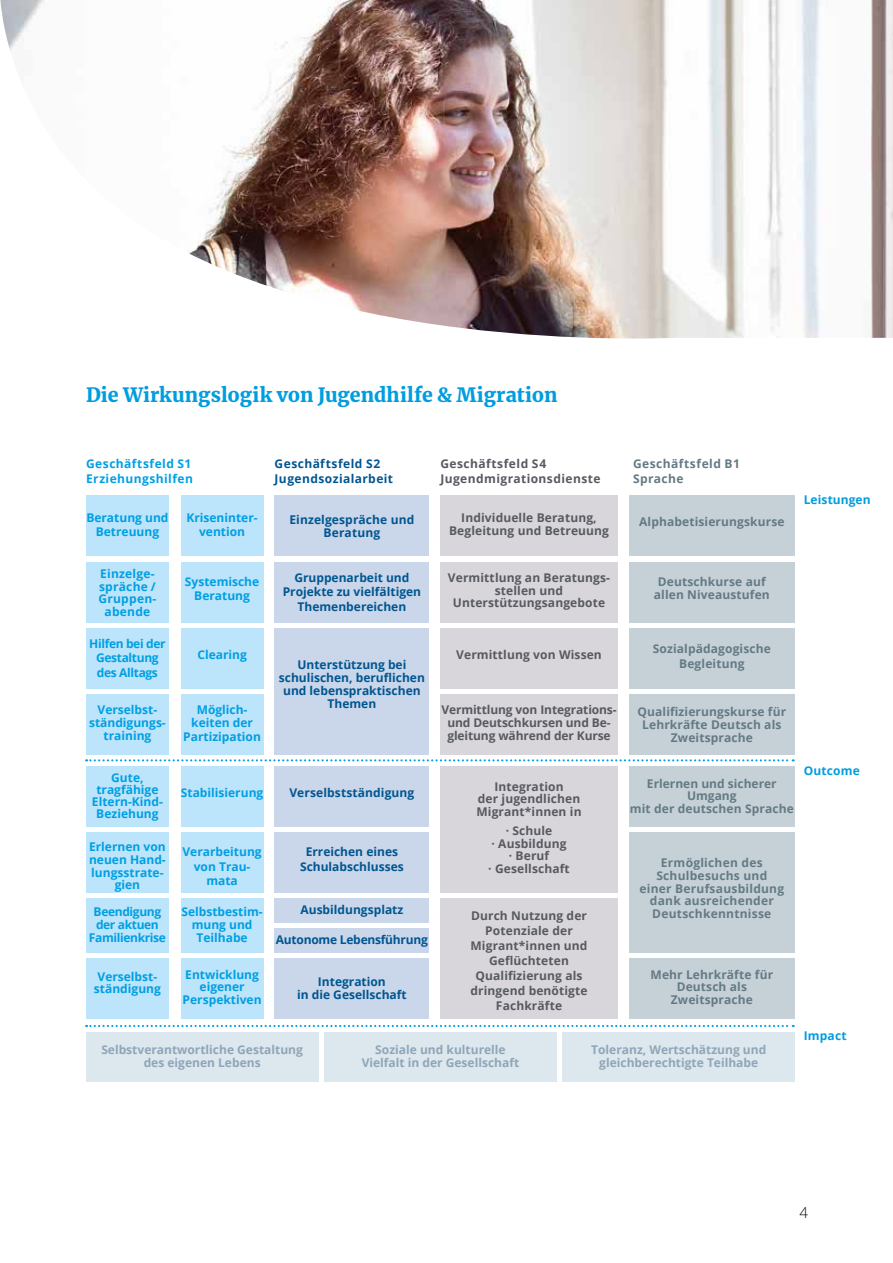
<style>
.page{position:relative;width:893px;height:1263px;background:#fff}
.page>*{position:absolute;margin:0;border:0;box-sizing:border-box;transform-origin:0 0}
.t1{font:900 19.5px "Merriweather";color:#009ddf}
.t2{font:300 15px "Open Sans";color:#000}
.t3{font:700 12px/12.8px "Open Sans";color:#009fe3;text-align:center}
.t4{font:700 12px/12.8px "Open Sans";letter-spacing:.01em;color:#647a84;text-align:center}
.t5{font:700 12px/12.8px "Open Sans";letter-spacing:.01em;color:#585961;text-align:center}
.t6{font:700 12px/14.4px "Open Sans";color:#005691;text-align:center}
.t7{font:700 12px/12.8px "Open Sans";color:#8fa6b8;text-align:center}
.t8{font:700 12px/12.8px "Open Sans";letter-spacing:-.01em;color:#585961;text-align:center}
.t9{font:700 12px/14.4px "Open Sans";letter-spacing:-.03em;color:#009fe3;text-align:center}
.t10{font:700 12px/14.9px "Open Sans";letter-spacing:.04em;color:#585961}
.t11{font:700 12px/14.9px "Open Sans";letter-spacing:.04em;color:#005691}
.t12{font:700 12px/14.9px "Open Sans";letter-spacing:.04em;color:#009fe3}
.t13{font:700 12px/12.8px "Open Sans";letter-spacing:.02em;color:#009fe3;text-align:center}
.t14{font:700 12px "Open Sans";letter-spacing:.01em;color:#009ddf}
.t15{font:700 12px/14.9px "Open Sans";letter-spacing:.04em;color:#647a84}
.t16{font:700 12px "Open Sans";letter-spacing:-.02em;color:#005691}
</style>
<div class="page">
<img style="left:0;top:0;width:893px;height:339px">
<div style="left:86px;top:496px;width:83px;height:60px;background:#bce4fa"></div>
<div style="left:86px;top:766px;width:83px;height:60px;background:#bce4fa"></div>
<div style="left:275px;top:496px;width:154px;height:60px;background:#cad6e9"></div>
<div style="left:275px;top:766px;width:154px;height:60px;background:#cad6e9"></div>
<div style="left:440px;top:496px;width:178px;height:60px;background:#d8d6da"></div>
<div style="left:440px;top:766px;width:178px;height:127px;background:#d8d6da"></div>
<div style="left:440px;top:899px;width:178px;height:120px;background:#d8d6da"></div>
<div style="left:629px;top:496px;width:166px;height:60px;background:#c6d1d7"></div>
<div style="left:629px;top:766px;width:166px;height:60px;background:#c6d1d7"></div>
<div style="left:440px;top:562px;width:178px;height:60px;background:#d8d6da"></div>
<div style="left:629px;top:562px;width:166px;height:60px;background:#c6d1d7"></div>
<div style="left:629px;top:832px;width:166px;height:121px;background:#c6d1d7"></div>
<div style="left:440px;top:628px;width:178px;height:60px;background:#d8d6da"></div>
<div style="left:629px;top:628px;width:166px;height:60px;background:#c6d1d7"></div>
<div style="left:440px;top:694px;width:178px;height:60px;background:#d8d6da"></div>
<div style="left:629px;top:694px;width:166px;height:60px;background:#c6d1d7"></div>
<div style="left:629px;top:959px;width:166px;height:60px;background:#c6d1d7"></div>
<div style="left:275px;top:562px;width:154px;height:60px;background:#cad6e9"></div>
<div style="left:275px;top:832px;width:154px;height:61px;background:#cad6e9"></div>
<div style="left:275px;top:628px;width:154px;height:126px;background:#cad6e9"></div>
<div style="left:275px;top:899px;width:154px;height:24px;background:#cad6e9"></div>
<div style="left:275px;top:929px;width:154px;height:24px;background:#cad6e9"></div>
<div style="left:275px;top:959px;width:154px;height:60px;background:#cad6e9"></div>
<div style="left:86px;top:562px;width:83px;height:60px;background:#bce4fa"></div>
<div style="left:86px;top:832px;width:83px;height:61px;background:#bce4fa"></div>
<div style="left:86px;top:628px;width:83px;height:60px;background:#bce4fa"></div>
<div style="left:86px;top:899px;width:83px;height:54px;background:#bce4fa"></div>
<div style="left:86px;top:694px;width:83px;height:60px;background:#bce4fa"></div>
<div style="left:86px;top:959px;width:83px;height:60px;background:#bce4fa"></div>
<div style="left:86px;top:1032px;width:232px;height:49px;background:#dde7ee"></div>
<div style="left:563px;top:1032px;width:232px;height:49px;background:#dde7ee"></div>
<div style="left:324px;top:1032px;width:232px;height:49px;background:#dde7ee"></div>
<div style="left:181px;top:496px;width:82px;height:60px;background:#bce4fa"></div>
<div style="left:181px;top:766px;width:82px;height:60px;background:#bce4fa"></div>
<div style="left:181px;top:562px;width:82px;height:60px;background:#bce4fa"></div>
<div style="left:181px;top:832px;width:82px;height:61px;background:#bce4fa"></div>
<div style="left:181px;top:628px;width:82px;height:60px;background:#bce4fa"></div>
<div style="left:181px;top:899px;width:82px;height:54px;background:#bce4fa"></div>
<div style="left:181px;top:694px;width:82px;height:60px;background:#bce4fa"></div>
<div style="left:181px;top:959px;width:82px;height:60px;background:#bce4fa"></div>
<svg style="left:86px;top:759px;width:708px;height:2px"></svg>
<svg style="left:86px;top:1025px;width:708px;height:2px"></svg>
<h1 class="t1" style="left:86px;top:381px;width:473px">Die Wirkungslogik von Jugendhilfe &amp; Migration</h1>
<p class="t12" style="left:86px;top:456px;width:108px">Geschäftsfeld S1<br>Erziehungshilfen</p>
<p class="t11" style="left:275px;top:456px;width:120px">Geschäftsfeld S2<br>Jugendsozialarbeit</p>
<p class="t10" style="left:440px;top:456px;width:162px">Geschäftsfeld S4<br>Jugendmigrationsdienste</p>
<p class="t15" style="left:633px;top:456px;width:108px">Geschäftsfeld B1<br>Sprache</p>
<p class="t3" style="left:86px;top:510px;width:84px;line-height:14.4px">Beratung und<br>Betreuung</p>
<p class="t3" style="left:186px;top:510px;width:73px;line-height:14.4px">Kriseninter&shy;vention</p>
<p class="t5" style="left:449px;top:511px;width:161px">Individuelle Beratung,<br>Begleitung und Betreuung</p>
<p class="t6" style="left:289px;top:512px;width:126px;line-height:13.4px">Einzelgespräche und<br>Beratung</p>
<p class="t4" style="left:639px;top:515px;width:147px">Alphabetisierungskurse</p>
<p class="t14" style="left:804px;top:491px;width:68px">Leistungen</p>
<p class="t13" style="left:99px;top:567px;width:59px">Einzelge&shy;spräche /<br>Gruppen&shy;abende</p>
<p class="t9" style="left:89px;top:636px;width:78px">Hilfen bei der<br>Gestaltung des Alltags</p>
<p class="t3" style="left:89px;top:703px;width:78px">Verselbst&shy;ständigungs&shy;training</p>
<p class="t3" style="left:92px;top:772px;width:72px;line-height:12px">Gute, tragfähige<br>Eltern-Kind-<br>Beziehung</p>
<p class="t3" style="left:89px;top:840px;width:78px">Erlernen von neuen Hand&shy;lungsstrate&shy;gien</p>
<p class="t9" style="left:89px;top:905px;width:78px;line-height:12.8px">Beendigung der aktuen<br>Familienkrise</p>
<p class="t3" style="left:94px;top:970px;width:68px">Verselbst&shy;ständigung</p>
<p class="t3" style="left:185px;top:574px;width:76px;line-height:14.4px">Systemische<br>Beratung</p>
<p class="t6" style="left:283px;top:570px;width:140px">Gruppenarbeit und<br>Projekte zu vielfältigen<br>Themenbereichen</p>
<p class="t5" style="left:448px;top:571px;width:164px">Vermittlung an Beratungs&shy;stellen und<br>Unterstützungsangebote</p>
<p class="t4" style="left:654px;top:575px;width:117px">Deutschkurse auf allen Niveaustufen</p>
<p class="t3" style="left:197px;top:647px;width:51px">Clearing</p>
<p class="t3" style="left:183px;top:703px;width:79px;line-height:13.4px">Möglich&shy;keiten der<br>Partizipation</p>
<p class="t6" style="left:279px;top:658px;width:147px;line-height:12.8px">Unterstützung bei schulischen, beruflichen und lebenspraktischen<br>Themen</p>
<p class="t5" style="left:456px;top:647px;width:147px">Vermittlung von Wissen</p>
<p class="t4" style="left:653px;top:641px;width:120px;line-height:14.7px">Sozialpädagogische<br>Begleitung</p>
<p class="t8" style="left:441px;top:703px;width:177px">Vermittlung von Integrations&shy;und Deutschkursen und Be&shy;gleitung während der Kurse</p>
<p class="t4" style="left:637px;top:705px;width:150px">Qualifizierungskurse für<br>Lehrkräfte Deutsch als<br>Zweitsprache</p>
<p class="t3" style="left:181px;top:786px;width:84px">Stabilisierung</p>
<p class="t6" style="left:289px;top:785px;width:127px">Verselbstständigung</p>
<p class="t3" style="left:182px;top:844px;width:81px;line-height:14.4px">Verarbeitung von Trau&shy;mata</p>
<p class="t3" style="left:181px;top:905px;width:83px">Selbstbestim&shy;mung und<br>Teilhabe</p>
<p class="t3" style="left:183px;top:967px;width:80px">Entwicklung eigener<br>Perspektiven</p>
<p class="t6" style="left:300px;top:844px;width:105px">Erreichen eines<br>Schulabschlusses</p>
<p class="t6" style="left:300px;top:902px;width:104px">Ausbildungsplatz</p>
<p class="t16" style="left:276px;top:931px;width:154px">Autonome Lebensführung</p>
<p class="t6" style="left:297px;top:975px;width:111px;line-height:12.6px">Integration<br>in die Gesellschaft</p>
<p class="t5" style="left:476px;top:780px;width:107px">Integration<br>der jugendlichen<br>Migrant*innen in</p>
<p class="t5" style="left:488px;top:824px;width:83px">· Schule<br>· Ausbildung · Beruf<br>· Gesellschaft</p>
<p class="t5" style="left:470px;top:908px;width:119px;line-height:15px">Durch Nutzung der<br>Potenziale der<br>Migrant*innen und<br>Geflüchteten<br>Qualifizierung als dringend benötigte<br>Fachkräfte</p>
<p class="t4" style="left:630px;top:776px;width:166px">Erlernen und sicherer<br>Umgang<br>mit der deutschen Sprache</p>
<p class="t4" style="left:639px;top:856px;width:146px">Ermöglichen des<br>Schulbesuchs und einer Berufsausbildung dank ausreichender<br>Deutschkenntnisse</p>
<p class="t4" style="left:651px;top:967px;width:124px">Mehr Lehrkräfte für<br>Deutsch als<br>Zweitsprache</p>
<p class="t7" style="left:101px;top:1043px;width:203px">Selbstverantwortliche Gestaltung des eigenen Lebens</p>
<p class="t7" style="left:591px;top:1043px;width:177px">Toleranz, Wertschätzung und gleichberechtigte Teilhabe</p>
<p class="t7" style="left:362px;top:1043px;width:159px">Soziale und kulturelle<br>Vielfalt in der Gesellschaft</p>
<p class="t14" style="left:804px;top:762px;width:58px">Outcome</p>
<p class="t14" style="left:804px;top:1027px;width:45px">Impact</p>
<p class="t2" style="left:799px;top:1203px;width:10px">4</p>
</div>
